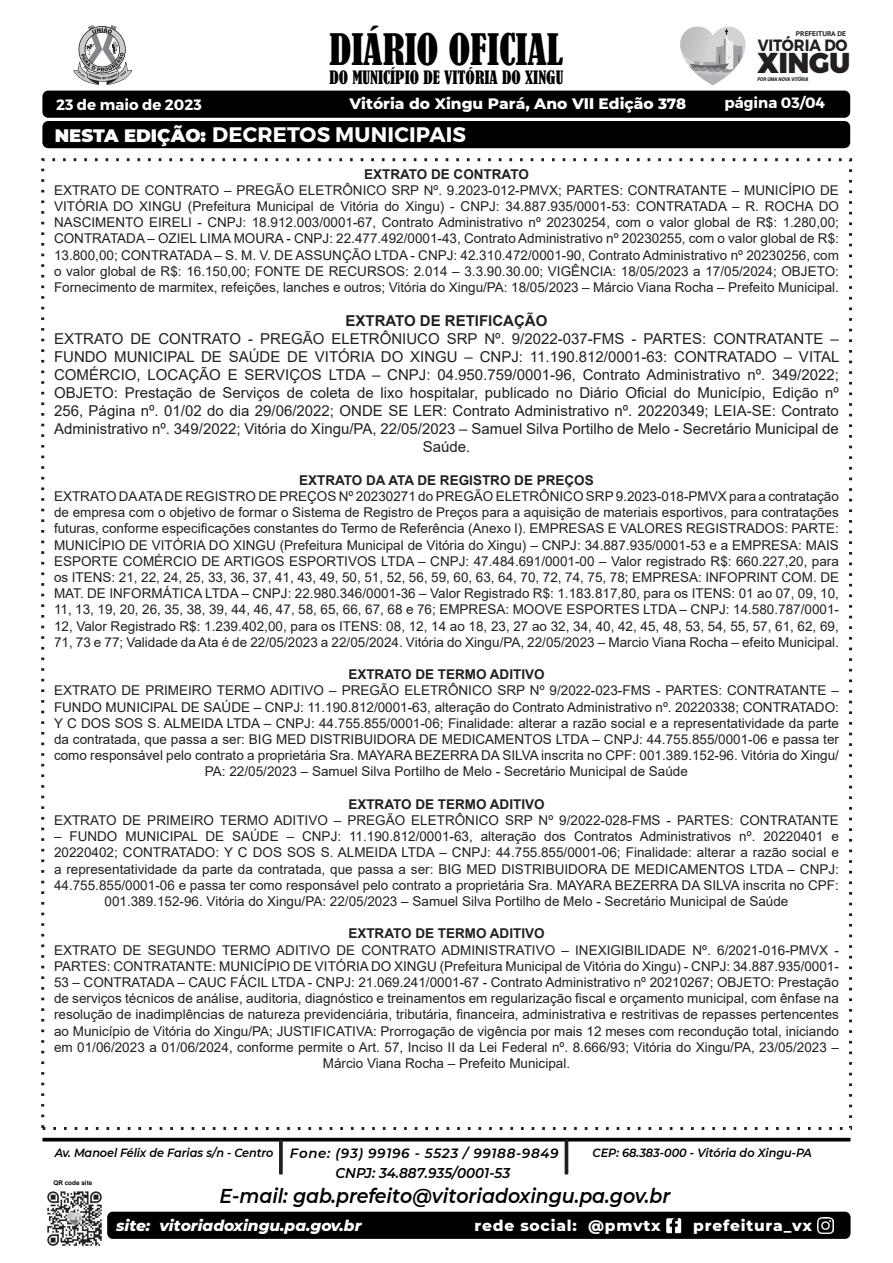
<style>
.page{position:relative;width:893px;height:1263px;background:#fff}
.page>*{position:absolute;margin:0;border:0;box-sizing:border-box;transform-origin:0 0}
.t1{font:condensed 40.65px "Bernard";color:#000}
.t2{font:900 28.65px "Montserrat";color:#231f20;scale:.95 1}
.t3{font:700 21px "Montserrat";letter-spacing:.01em;color:#fff}
.t4{font:italic 600 20.1px "Montserrat";color:#000;scale:.95 1}
.t5{font:900 18px "Montserrat";color:#fff}
.t6{font:condensed 17.25px "Bernard";color:#000}
.t7{font:700 16.35px "Montserrat";color:#231f20;scale:.91 1}
.t8{font:800 15.45px "Montserrat";color:#fff}
.t9{font:800 15.45px "Montserrat";letter-spacing:.05em;color:#fff}
.t10{font:italic 800 15.45px "Montserrat";color:#fff}
.t11{font:15px/18px "Arial";color:#231f20;text-align:center}
.t12{font:700 15px "Montserrat";color:#fff}
.t13{font:700 15px "Arial";color:#231f20}
.t14{font:italic 600 14.25px "Montserrat";color:#000;scale:.95 1}
.t15{font:13.5px/16.2px "Arial";color:#231f20;text-align:center}
.t16{font:700 13.5px "Arial";color:#231f20}
.t17{font:italic 600 11.85px "Montserrat";color:#000;scale:.95 1}
.t18{font:700 6.75px "PT Sans";color:#231f20;scale:1.09 1}
.t19{font:700 6.45px "Arial";color:#000}
.t20{font:italic 900 5.25px "Roboto";color:#231f20;scale:.87 1}
.s1{font-size:15px}
.s2{font-size:13.35px}
</style>
<div class="page">
<div style="left:107px;top:1212px;width:743px;height:27px;background:#000;border-radius:6px"></div>
<hr style="left:42px;top:1138px;width:808px;height:3px;background:#000">
<svg style="left:680px;top:27px;width:65px;height:58px"></svg>
<img style="left:47px;top:1191px;width:55px;height:55px">
<div style="left:42px;top:121px;width:808px;height:27px;background:#000;border-radius:6px"></div>
<div style="left:42px;top:91px;width:808px;height:27px;background:#000;border-radius:6px"></div>
<svg style="left:73px;top:25px;width:59px;height:60px"></svg>
<svg style="left:279px;top:1139px;width:4px;height:35px"></svg>
<hr style="left:565px;top:1139px;width:3px;height:35px;background:#231f20">
<img style="left:818px;top:1218px;width:16px;height:15px">
<svg style="left:666px;top:1218px;width:15px;height:15px"></svg>
<h1 class="t1" style="left:329px;top:26px;width:236px">DIÁRIO OFICIAL</h1>
<p class="t6" style="left:330px;top:67px;width:235px">DO MUNICÍPIO DE VITÓRIA DO XINGU</p>
<p class="t18" style="left:796px;top:29px;width:47px">PREFEITURA DE</p>
<p class="t7" style="left:758px;top:35px;width:100px">VITÓRIA DO</p>
<p class="t20" style="left:757px;top:75px;width:60px">POR UMA NOVA VITÓRIA</p>
<h2 class="t2" style="left:758px;top:45px;width:99px">XINGU</h2>
<p class="t12" style="left:56px;top:95px;width:147px">23 de maio de 2023</p>
<p class="t12" style="left:725px;top:93px;width:102px">página 03/04</p>
<p class="t8" style="left:349px;top:93px;width:338px">Vitória do Xingu Pará, Ano VII Edição <span class="s1">378</span></p>
<h3 class="t3" style="left:212px;top:122px;width:256px">DECRETOS MUNICIPAIS</h3>
<h3 class="t5" style="left:55px;top:122px;width:153px">NESTA EDIÇÃO:</h3>
<p class="t16" style="left:364px;top:164px;width:166px">EXTRATO DE CONTRATO</p>
<p class="t15" style="left:54px;top:182px;width:786px;text-align:justify">EXTRATO DE CONTRATO – PREGÃO ELETRÔNICO SRP Nº. 9.2023-012-PMVX; PARTES: CONTRATANTE – MUNICÍPIO DE VITÓRIA DO XINGU (Prefeitura Municipal de Vitória do Xingu) - CNPJ: 34.887.935/0001-53: CONTRATADA – R. ROCHA DO NASCIMENTO EIRELI - CNPJ: 18.912.003/0001-67, Contrato Administrativo nº 20230254, com o valor global de R$: 1.280,00; CONTRATADA – OZIEL LIMA MOURA - CNPJ: 22.477.492/0001-43, Contrato Administrativo nº 20230255, com o valor global de R$:<br>13.800,00; CONTRATADA – S. M. V. DE ASSUNÇÃO LTDA - CNPJ: 42.310.472/0001-90, Contrato Administrativo nº 20230256, com o valor global de R$: 16.150,00; FONTE DE RECURSOS: 2.014 – 3.3.90.30.00; VIGÊNCIA: 18/05/2023 a 17/05/2024; OBJETO:<br>Fornecimento de marmitex, refeições, lanches e outros; Vitória do Xingu/PA: 18/05/2023 – Márcio Viana Rocha – Prefeito Municipal.</p>
<p class="t13" style="left:345px;top:310px;width:203px">EXTRATO DE RETIFICAÇÃO</p>
<p class="t11" style="left:54px;top:330px;width:787px">EXTRATO DE CONTRATO - PREGÃO ELETRÔNIUCO SRP Nº. 9/2022-037-FMS - PARTES: CONTRATANTE – FUNDO MUNICIPAL DE SAÚDE DE VITÓRIA DO XINGU – CNPJ: 11.190.812/0001-63: CONTRATADO – VITAL COMÉRCIO, LOCAÇÃO E SERVIÇOS LTDA – CNPJ: 04.950.759/0001-96, Contrato Administrativo nº. 349/2022; OBJETO: Prestação de Serviços de coleta de lixo hospitalar, publicado no Diário Oficial do Município, Edição nº 256, Página nº. 01/02 do dia 29/06/2022; ONDE SE LER: Contrato Administrativo nº. 20220349; LEIA-SE: Contrato Administrativo nº. 349/2022; Vitória do Xingu/PA, 22/05/2023 – Samuel Silva Portilho de Melo - Secretário Municipal de Saúde.</p>
<p class="t16" style="left:299px;top:470px;width:296px">EXTRATO DA ATA DE REGISTRO DE PREÇOS</p>
<p class="t15" style="left:54px;top:488px;width:787px;text-align:justify">EXTRATO DA ATA DE REGISTRO DE PREÇOS Nº 20230271 do PREGÃO ELETRÔNICO SRP 9.2023-018-PMVX para a contratação de empresa com o objetivo de formar o Sistema de Registro de Preços para a aquisição de materiais esportivos, para contratações futuras, conforme especificações constantes do Termo de Referência (Anexo I). EMPRESAS E VALORES REGISTRADOS: PARTE:<br>MUNICÍPIO DE VITÓRIA DO XINGU (Prefeitura Municipal de Vitória do Xingu) – CNPJ: 34.887.935/0001-53 e a EMPRESA: MAIS ESPORTE COMÉRCIO DE ARTIGOS ESPORTIVOS LTDA – CNPJ: 47.484.691/0001-00 – Valor registrado R$: 660.227,20, para os ITENS: 21, 22, 24, 25, 33, 36, 37, 41, 43, 49, 50, 51, 52, 56, 59, 60, 63, 64, 70, 72, 74, 75, 78; EMPRESA: INFOPRINT COM. DE MAT. DE INFORMÁTICA LTDA – CNPJ: 22.980.346/0001-36 – Valor Registrado R$: 1.183.817,80, para os ITENS: 01 ao 07, 09, 10, 11, 13, 19, 20, 26, 35, 38, 39, 44, 46, 47, 58, 65, 66, 67, 68 e 76; EMPRESA: MOOVE ESPORTES LTDA – CNPJ: 14.580.787/0001- 12, Valor Registrado R$: 1.239.402,00, para os ITENS: 08, 12, 14 ao 18, 23, 27 ao 32, 34, 40, 42, 45, 48, 53, 54, 55, 57, 61, 62, 69, 71, 73 e 77; Validade da Ata é de 22/05/2023 a 22/05/2024. Vitória do Xingu/PA, 22/05/2023 – Marcio Viana Rocha – efeito Municipal.</p>
<p class="t16" style="left:348px;top:665px;width:198px">EXTRATO DE TERMO ADITIVO</p>
<p class="t15" style="left:54px;top:682px;width:786px">EXTRATO DE PRIMEIRO TERMO ADITIVO – PREGÃO ELETRÔNICO SRP Nº 9/2022-023-FMS - PARTES: CONTRATANTE – FUNDO MUNICIPAL DE SAÚDE – CNPJ: 11.190.812/0001-63, alteração do Contrato Administrativo nº. 20220338; CONTRATADO:<br>Y C DOS SOS S. ALMEIDA LTDA – CNPJ: 44.755.855/0001-06; Finalidade: alterar a razão social e a representatividade da parte da contratada, que passa a ser: BIG MED DISTRIBUIDORA DE MEDICAMENTOS LTDA – CNPJ: 44.755.855/0001-06 e passa ter como responsável pelo contrato a proprietária Sra. MAYARA BEZERRA DA SILVA inscrita no CPF: 001.389.152-96. Vitória do Xingu/ PA: 22/05/2023 – Samuel Silva Portilho de Melo - Secretário Municipal de Saúde</p>
<p class="t16" style="left:348px;top:794px;width:198px">EXTRATO DE TERMO ADITIVO</p>
<p class="t15" style="left:54px;top:812px;width:786px">EXTRATO DE PRIMEIRO TERMO ADITIVO – PREGÃO ELETRÔNICO SRP Nº 9/2022-028-FMS - PARTES: CONTRATANTE</p>
<p class="t15" style="left:54px;top:828px;width:786px">– FUNDO MUNICIPAL DE SAÚDE – CNPJ: 11.190.812/0001-63, alteração dos Contratos Administrativos nº. 20220401 e 20220402; CONTRATADO: Y C DOS SOS S. ALMEIDA LTDA – CNPJ: 44.755.855/0001-06; Finalidade: alterar a razão social e a representatividade da parte da contratada, que passa a ser: BIG MED DISTRIBUIDORA DE MEDICAMENTOS LTDA – CNPJ:<br>44.755.855/0001-06 e passa ter como responsável pelo contrato a proprietária Sra. MAYARA BEZERRA DA SILVA inscrita no CPF:<br>001.389.152-96. Vitória do Xingu/PA: 22/05/2023 – Samuel Silva Portilho de Melo - Secretário Municipal de Saúde</p>
<p class="t16" style="left:348px;top:924px;width:198px">EXTRATO DE TERMO ADITIVO</p>
<p class="t15" style="left:54px;top:942px;width:786px">EXTRATO DE SEGUNDO TERMO ADITIVO DE CONTRATO ADMINISTRATIVO – INEXIGIBILIDADE Nº. 6/2021-016-PMVX - PARTES: CONTRATANTE: MUNICÍPIO DE VITÓRIA DO XINGU (Prefeitura Municipal de Vitória do Xingu) - CNPJ: 34.887.935/0001- 53 – CONTRATADA – CAUC FÁCIL LTDA - CNPJ: 21.069.241/0001-67 - Contrato Administrativo nº 20210267; OBJETO: Prestação de serviços técnicos de análise, auditoria, diagnóstico e treinamentos em regularização fiscal e orçamento municipal, com ênfase na resolução de inadimplências de natureza previdenciária, tributária, financeira, administrativa e restritivas de repasses pertencentes ao Município de Vitória do Xingu/PA; JUSTIFICATIVA: Prorrogação de vigência por mais 12 meses com recondução total, iniciando em 01/06/2023 a 01/06/2024, conforme permite o Art. 57, Inciso II da Lei Federal nº. 8.666/93; Vitória do Xingu/PA, 23/05/2023 – Márcio Viana Rocha – Prefeito Municipal.</p>
<p class="t17" style="left:55px;top:1144px;width:532px">Av. Manoel Félix de Farias s/n - Centro <span class="s2">Fone: (93) 99196 - 5523 / 99188-9849</span></p>
<p class="t17" style="left:592px;top:1144px;width:232px">CEP: 68.383-000 - Vitória do Xingu-PA</p>
<p class="t14" style="left:335px;top:1163px;width:185px">CNPJ: 34.887.935/0001-53</p>
<h3 class="t4" style="left:220px;top:1182px;width:476px">E-mail: gab.prefeito@vitoriadoxingu.pa.gov.br</h3>
<p class="t10" style="left:116px;top:1214px;width:247px">site: vitoriadoxingu.pa.gov.br</p>
<p class="t9" style="left:474px;top:1214px;width:188px">rede social: @pmvtx</p>
<p class="t9" style="left:693px;top:1214px;width:120px">prefeitura_vx</p>
<p class="t19" style="left:53px;top:1178px;width:40px">QR code site</p>
</div>
